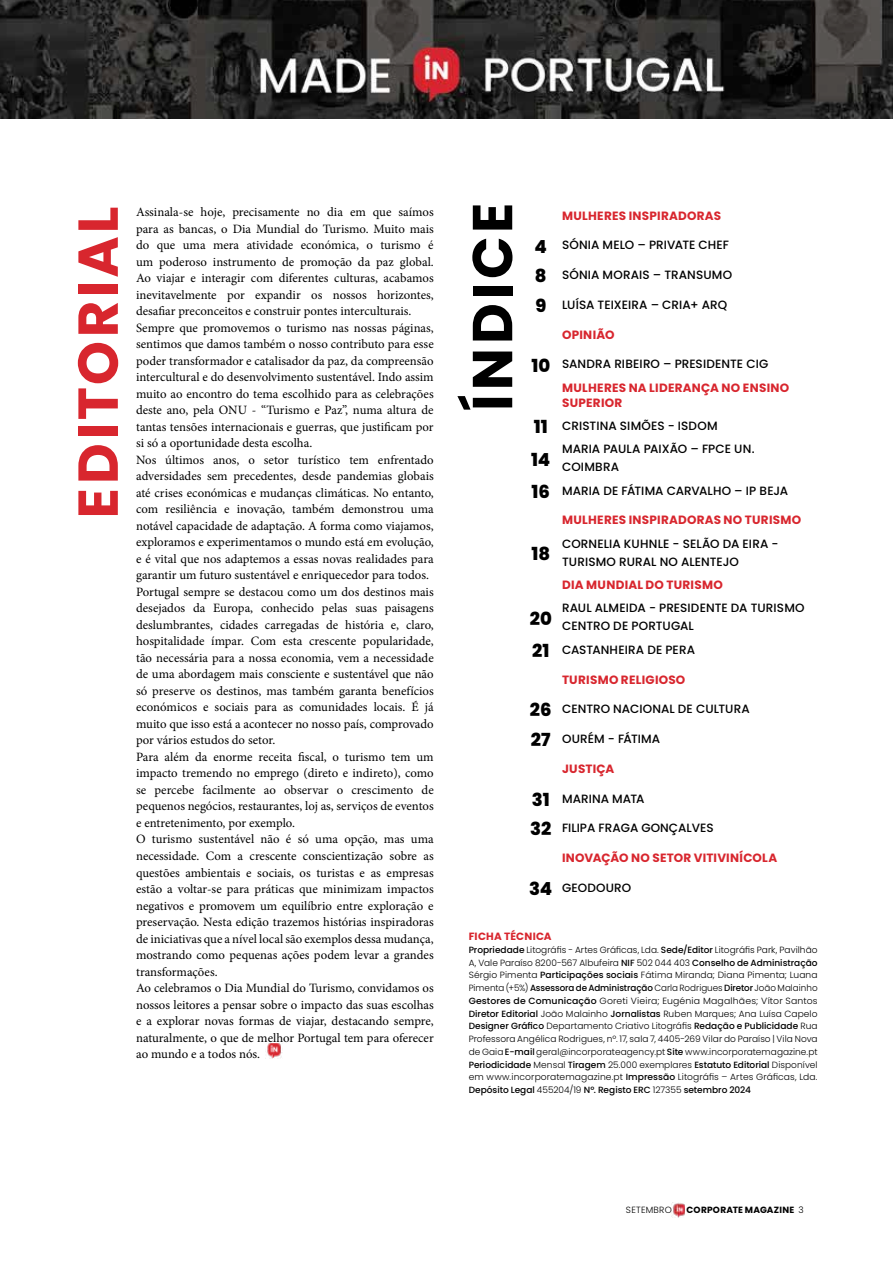
<style>
.page{position:relative;width:893px;height:1263px;background:#fff}
.page>*{position:absolute;margin:0;border:0;box-sizing:border-box;transform-origin:0 0}
.t1{font:700 56.1px "Poppins";letter-spacing:.06em;color:#d8262e}
.t2{font:700 56.1px "Poppins";letter-spacing:.07em;color:#000}
.t3{font:800 18px "Poppins";color:#000}
.t4{font:12.75px/16.5px "Minion Pro";color:#000}
.t5{font:500 12px/18px "Poppins";letter-spacing:.005em;color:#000}
.t6{font:700 12px "Poppins";letter-spacing:.02em;color:#d8262e}
.t7{font:700 10.5px "Poppins";letter-spacing:.02em;color:#d8262e}
.t8{font:300 9px/12.8px "Poppins";letter-spacing:.01em;color:#000;text-align:justify}
.t9{font:700 9px "Poppins";letter-spacing:.025em;color:#000}
.t10{font:300 9px "Poppins";letter-spacing:.03em;color:#000}
.s1{font-weight:800;font-size:18px}
.s2{font-weight:700;color:#d8262e}
.s3{font-weight:500}
.s4{font-weight:300}
</style>
<div class="page">
<img style="left:672px;top:1202px;width:12px;height:15px">
<img style="left:0;top:0;width:893px;height:118px">
<img style="left:267px;top:1043px;width:15px;height:15px">
<h1 class="t1" style="left:66px;top:518px;width:313px;rotate:-90deg">EDITORIAL</h1>
<p class="t4" style="left:136px;top:204px;width:299px">Assinala-se hoje, precisamente no dia em que saímos para as bancas, o Dia Mundial do Turismo. Muito mais do que uma mera atividade económica, o turismo é um poderoso instrumento de promoção da paz global.<br>Ao viajar e interagir com diferentes culturas, acabamos inevitavelmente por expandir os nossos horizontes, desafiar preconceitos e construir pontes interculturais.<br>Sempre que promovemos o turismo nas nossas páginas, sentimos que damos também o nosso contributo para esse poder transformador e catalisador da paz, da compreensão intercultural e do desenvolvimento sustentável. Indo assim muito ao encontro do tema escolhido para as celebrações deste ano, pela ONU - “Turismo e Paz”, numa altura de tantas tensões internacionais e guerras, que justificam por si só a oportunidade desta escolha.<br>Nos últimos anos, o setor turístico tem enfrentado adversidades sem precedentes, desde pandemias globais até crises económicas e mudanças climáticas. No entanto, com resiliência e inovação, também demonstrou uma notável capacidade de adaptação. A forma como viajamos, exploramos e experimentamos o mundo está em evolução, e é vital que nos adaptemos a essas novas realidades para garantir um futuro sustentável e enriquecedor para todos.<br>Portugal sempre se destacou como um dos destinos mais desejados da Europa, conhecido pelas suas paisagens deslumbrantes, cidades carregadas de história e, claro, hospitalidade ímpar. Com esta crescente popularidade, tão necessária para a nossa economia, vem a necessidade de uma abordagem mais consciente e sustentável que não só preserve os destinos, mas também garanta benefícios económicos e sociais para as comunidades locais. É já muito que isso está a acontecer no nosso país, comprovado por vários estudos do setor.<br>Para além da enorme receita fiscal, o turismo tem um impacto tremendo no emprego (direto e indireto), como se percebe facilmente ao observar o crescimento de pequenos negócios, restaurantes, loj as, serviços de eventos e entretenimento, por exemplo.<br>O turismo sustentável não é só uma opção, mas uma necessidade. Com a crescente conscientização sobre as questões ambientais e sociais, os turistas e as empresas estão a voltar-se para práticas que minimizam impactos negativos e promovem um equilíbrio entre exploração e preservação. Nesta edição trazemos histórias inspiradoras de iniciativas que a nível local são exemplos dessa mudança, mostrando como pequenas ações podem levar a grandes transformações.<br>Ao celebramos o Dia Mundial do Turismo, convidamos os nossos leitores a pensar sobre o impacto das suas escolhas e a explorar novas formas de viajar, destacando sempre, naturalmente, o que de melhor Portugal tem para oferecer ao mundo e a todos nós.</p>
<h1 class="t2" style="left:460px;top:411px;width:210px;rotate:-90deg">ÍNDICE</h1>
<p class="t6" style="left:562px;top:208px;width:160px">MULHERES INSPIRADORAS</p>
<p class="t5" style="left:535px;top:236px;width:196px"><span class="s1">4</span> SÓNIA MELO – PRIVATE CHEF</p>
<p class="t5" style="left:535px;top:266px;width:199px"><span class="s1">8</span> SÓNIA MORAIS – TRANSUMO</p>
<p class="t5" style="left:535px;top:296px;width:193px"><span class="s1">9</span> LUÍSA TEIXEIRA – CRIA+ ARQ</p>
<p class="t6" style="left:562px;top:327px;width:54px">OPINIÃO</p>
<p class="t5" style="left:562px;top:353px;width:229px;line-height:23.2px;text-indent:-31px"><span class="s1">10</span> SANDRA RIBEIRO – PRESIDENTE CIG<br><span class="s2">MULHERES NA LIDERANÇA NO ENSINO</span></p>
<p class="t5" style="left:534px;top:391px;width:185px;line-height:23.2px;text-indent:28px"><span class="s2">SUPERIOR<br></span><span class="s1">11</span> CRISTINA SIMÕES - ISDOM</p>
<h2 class="t3" style="left:531px;top:449px;width:42px">14 <sub>C</sub></h2>
<p class="t5" style="left:571px;top:440px;width:185px;text-indent:-9px">MARIA PAULA PAIXÃO – FPCE UN.<br>OIMBRA</p>
<p class="t5" style="left:532px;top:482px;width:258px"><span class="s1">16</span> MARIA DE FÁTIMA CARVALHO – IP BEJA</p>
<p class="t6" style="left:562px;top:513px;width:241px">MULHERES INSPIRADORAS NO TURISMO</p>
<h2 class="t3" style="left:531px;top:543px;width:20px">18</h2>
<p class="t5" style="left:562px;top:535px;width:218px">CORNELIA KUHNLE - SELÃO DA EIRA -<br>TURISMO RURAL NO ALENTEJO</p>
<p class="t6" style="left:562px;top:578px;width:162px">DIA MUNDIAL DO TURISMO</p>
<h2 class="t3" style="left:530px;top:608px;width:43px">20 <sub>C</sub></h2>
<p class="t5" style="left:571px;top:599px;width:235px;text-indent:-9px">RAUL ALMEIDA - PRESIDENTE DA TURISMO<br>ENTRO DE PORTUGAL</p>
<p class="t5" style="left:532px;top:641px;width:164px"><span class="s1">21</span> CASTANHEIRA DE PERA</p>
<p class="t6" style="left:562px;top:672px;width:125px">TURISMO RELIGIOSO</p>
<p class="t5" style="left:530px;top:700px;width:221px"><span class="s1">26</span> CENTRO NACIONAL DE CULTURA</p>
<p class="t5" style="left:531px;top:730px;width:131px"><span class="s1">27</span> OURÉM - FÁTIMA</p>
<p class="t6" style="left:562px;top:762px;width:54px">JUSTIÇA</p>
<p class="t5" style="left:532px;top:789px;width:114px"><span class="s1">31</span> MARINA MATA</p>
<p class="t5" style="left:530px;top:819px;width:185px"><span class="s1">32</span> FILIPA FRAGA GONÇALVES</p>
<p class="t6" style="left:562px;top:851px;width:217px">INOVAÇÃO NO SETOR VITIVINÍCOLA</p>
<p class="t5" style="left:529px;top:879px;width:103px"><span class="s1">34</span> GEODOURO</p>
<p class="t7" style="left:469px;top:930px;width:84px">FICHA TÉCNICA</p>
<p class="t8" style="left:469px;top:943px;width:350px"><span class="s3">Propriedade</span> Litográfis - Artes Gráficas, Lda. <span class="s3">Sede/Editor</span> Litográfis Park, Pavilhão A, Vale Paraíso 8200-567 Albufeira <span class="s3">NIF</span> 502 044 403 <span class="s3">Conselho de Administração </span>Sérgio Pimenta <span class="s3">Participações sociais</span> Fátima Miranda; Diana Pimenta; Luana Pimenta (+5%) <span class="s3">Assessora de Administração</span> Carla Rodrigues <span class="s3">Diretor</span> João Malainho <span class="s3">Gestores de Comunicação</span> Goreti Vieira; Eugénia Magalhães; Vítor Santos <span class="s3">Diretor Editorial</span> João Malainho <span class="s3">Jornalistas</span> Ruben Marques; Ana Luísa Capelo <span class="s3">Designer Gráfico</span> Departamento Criativo Litográfis <span class="s3">Redação e Publicidade</span> Rua Professora Angélica Rodrigues, nº. 17, sala 7, 4405-269 Vilar do Paraíso | Vila Nova de Gaia <span class="s3">E-mail</span> geral@incorporateagency.pt <span class="s3">Site</span> www.incorporatemagazine.pt <span class="s3">Periodicidade</span> Mensal <span class="s3">Tiragem</span> 25.000 exemplares <span class="s3">Estatuto Editorial</span> Disponível em www.incorporatemagazine.pt <span class="s3">Impressão</span> Litográfis – Artes Gráficas, Lda.<br><span class="s3">Depósito Legal</span> 455204/19 <span class="s3">Nº. Registo ERC</span> 127355 <span class="s3">setembro 2024</span></p>
<p class="t10" style="left:626px;top:1205px;width:47px">SETEMBRO</p>
<p class="t9" style="left:687px;top:1205px;width:119px">CORPORATE MAGAZINE <span class="s4">3</span></p>
</div>
